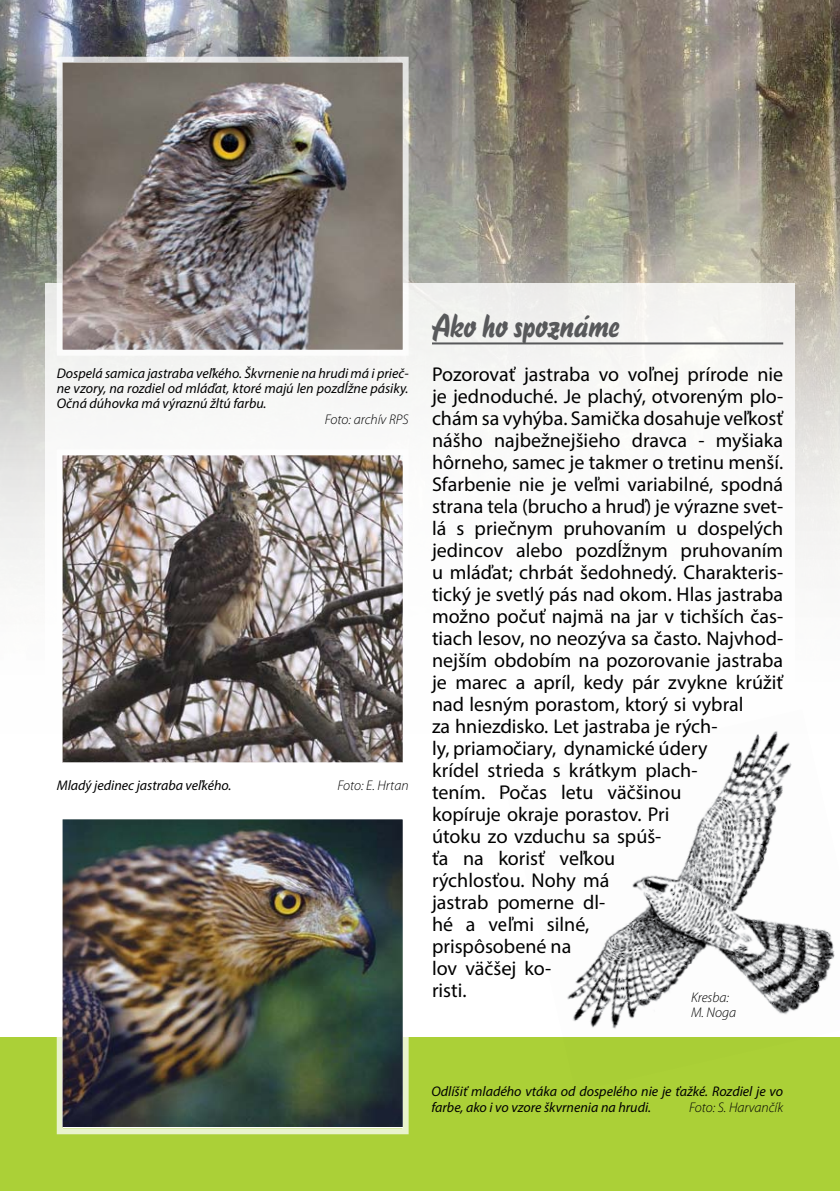
<style>
.page{position:relative;width:840px;height:1191px;background:#fff}
.page>*{position:absolute;margin:0;border:0;box-sizing:border-box;transform-origin:0 0}
.t1{font:34px "Blizzard DOT";color:#58595b}
.t2{font:20px/22px "Myriad Pro";color:#000}
.t3{font:italic 14px/15.4px "Myriad Pro";color:#000}
.t4{font:italic 300 14px/15.4px "Myriad Pro";color:#000}
</style>
<div class="page">
<img style="left:0;top:0;width:839px;height:583px">
<div style="left:0;top:1037px;width:839px;height:154px;background:#abd037"></div>
<div style="left:45px;top:283px;width:749px;height:718px;background:#fff"></div>
<hr style="left:432px;top:342px;width:350px;height:2px;background:#58595b">
<img style="left:62px;top:455px;width:341px;height:308px">
<img style="left:56px;top:819px;width:353px;height:316px">
<img style="left:55px;top:55px;width:355px;height:303px">
<img style="left:567px;top:731px;width:268px;height:298px">
<p class="t3" style="left:57px;top:365px;width:353px;text-align:justify">Dospelá samica jastraba veľkého. Škvrnenie na hrudi má i prieč&shy;ne vzory, na rozdiel od mláďat, ktoré majú len pozdĺžne pásiky.<br>Očná dúhovka má výraznú žltú farbu.</p>
<p class="t4" style="left:325px;top:411px;width:85px">Foto: archív RPS</p>
<p class="t3" style="left:57px;top:777px;width:176px">Mladý jedinec jastraba veľkého.</p>
<p class="t4" style="left:337px;top:777px;width:73px">Foto: E. Hrtan</p>
<h1 class="t1" style="left:432px;top:306px;width:189px">Ako ho spoznáme</h1>
<p class="t2" style="left:432px;top:363px;width:352px">Pozorovať jastraba vo voľnej prírode nie je jednoduché. Je plachý, otvoreným plo&shy;chám sa vyhýba. Samička dosahuje veľkosť nášho najbežnejšieho dravca - myšiaka hôrneho, samec je takmer o tretinu menší.<br>Sfarbenie nie je veľmi variabilné, spodná strana tela (brucho a hruď) je výrazne svet&shy;lá s priečnym pruhovaním u dospelých jedincov alebo pozdĺžnym pruhovaním u mláďat; chrbát šedohnedý. Charakteris&shy;tický je svetlý pás nad okom. Hlas jastraba možno počuť najmä na jar v tichších čas&shy;tiach lesov, no neozýva sa často. Najvhod&shy;nejším obdobím na pozorovanie jastraba je marec a apríl, kedy pár zvykne krúžiť nad lesným porastom, ktorý si vybral<br>za hniezdisko. Let jastraba je rých-<br>ly, priamočiary, dynamické údery<br>krídel strieda s krátkym plach-<br>tením. Počas letu väčšinou<br>kopíruje okraje porastov. Pri<br>útoku zo vzduchu sa spúš-<br>ťa na korisť veľkou<br>rýchlosťou. Nohy má<br>jastrab pomerne dl-<br>hé a veľmi silné,<br>prispôsobené na<br>lov väčšej ko-<br>risti.</p>
<p class="t4" style="left:690px;top:989px;width:47px">Kresba:<br>M. Noga</p>
<p class="t3" style="left:431px;top:1083px;width:353px">Odlíšiť mladého vtáka od dospelého nie je ťažké. Rozdiel je vo farbe, ako i vo vzore škvrnenia na hrudi.</p>
<p class="t4" style="left:688px;top:1099px;width:96px">Foto: S. Harvančík</p>
</div>
